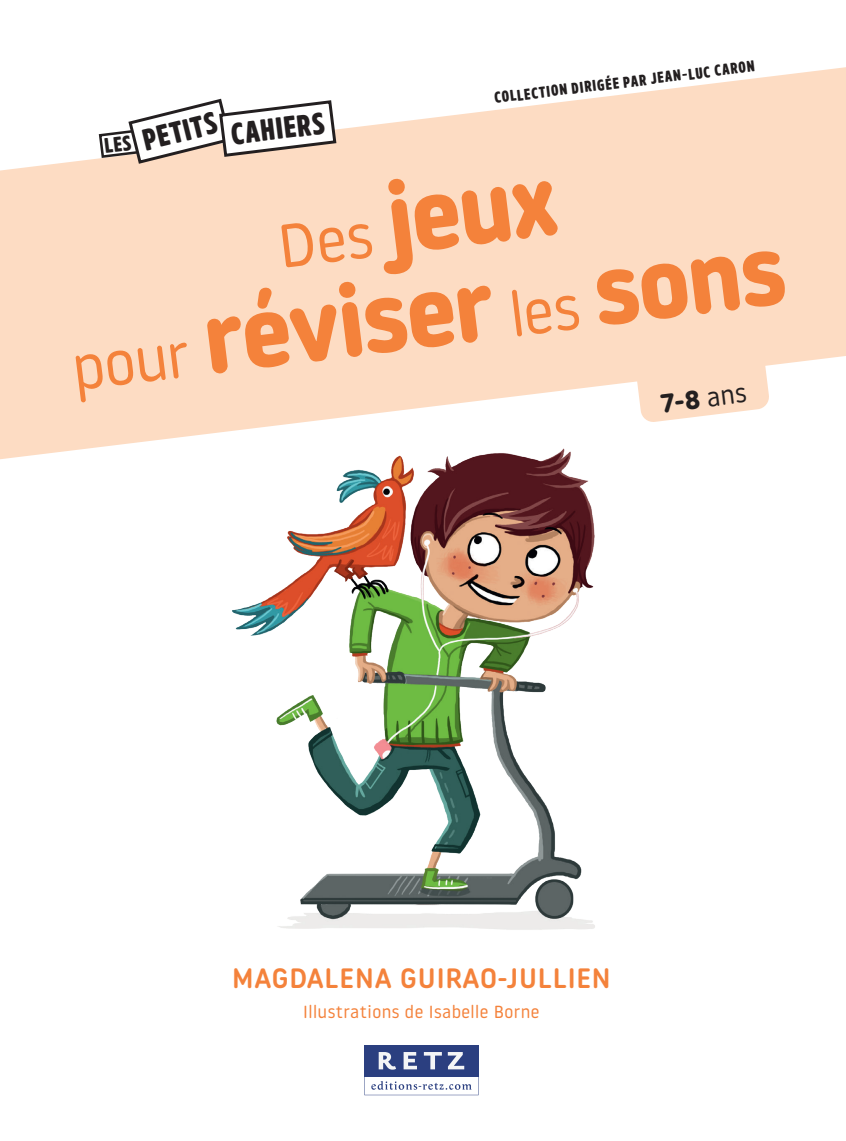
<style>
.page{position:relative;width:846px;height:1141px;background:#fff}
.page>*{position:absolute;margin:0;border:0;box-sizing:border-box;transform-origin:0 0}
.t1{font:700 96.25px/96.2px "Noway Round";color:#f4823b;text-align:center}
.t2{font:30.62px "Timeout Sans";color:#231f20}
.t3{font:500 28px "Noway Round";letter-spacing:.025em;color:#f4823b}
.t4{font:700 26.25px "Noway Round";color:#231f20}
.t5{font:17.5px "Noway Round";letter-spacing:.025em;color:#f4823b}
.t6{font:15.75px "Timeout Sans";color:#231f20}
.s1{font-weight:400;font-size:61.25px}
.s2{font-weight:400}
</style>
<div class="page">
<svg style="left:0;top:67px;width:845px;height:393px;fill:#fddcc3"></svg>
<img style="left:208px;top:219px;width:550px;height:711px">
<div style="left:364px;top:1045px;width:114px;height:32px;background:#2b3f80"></div>
<svg style="left:378px;top:1052px;width:86px;height:18px"></svg>
<svg style="left:364px;top:1077px;width:114px;height:18px"></svg>
<svg style="left:635px;top:347px;width:134px;height:76px;background:#fde0ca"></svg>
<svg style="left:97px;top:97px;width:241px;height:69px"></svg>
<p class="t6" style="left:493px;top:85px;width:264px;rotate:-7deg">Collection dirigée par Jean-Luc Caron</p>
<h2 class="t2" style="left:137px;top:116px;width:77px;rotate:-14deg">PETITS</h2>
<h2 class="t2" style="left:228px;top:109px;width:95px;rotate:-7deg">CAHIERS</h2>
<h1 class="t1" style="left:53px;top:214px;width:720px;rotate:-7deg"><span class="s1">Des</span> jeux<br><span class="s1">pour</span> réviser <span class="s1">les</span> sons</h1>
<h3 class="t4" style="left:658px;top:388px;width:88px;rotate:-7deg">7-8 <span class="s2">ans</span></h3>
<h3 class="t3" style="left:232px;top:958px;width:380px">MAGDALENA GUIRAO-JULLIEN</h3>
<p class="t5" style="left:303px;top:999px;width:238px">Illustrations de Isabelle Borne</p>
</div>
